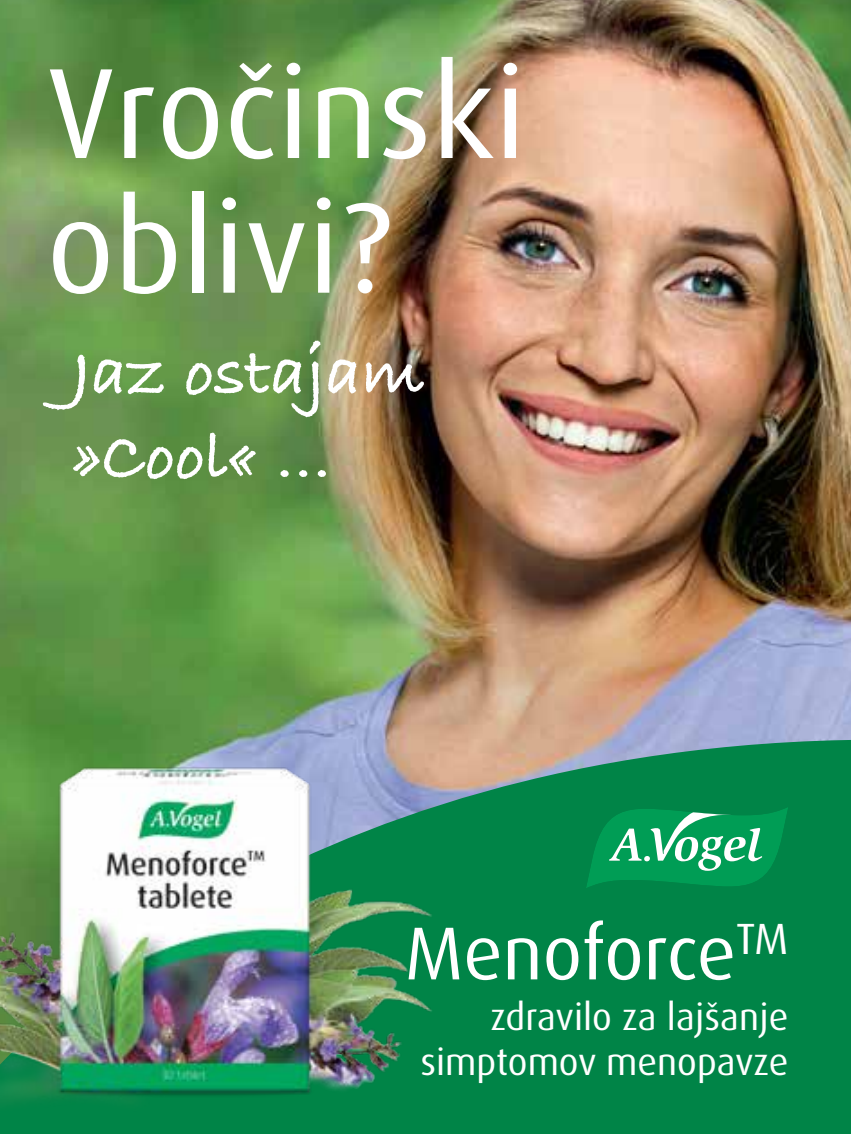
<style>
.page{position:relative;width:851px;height:1134px;background:#fff}
.page>*{position:absolute;margin:0;border:0;box-sizing:border-box;transform-origin:0 0}
.t1{font:128.75px/134.8px "Dax Pro";color:#fff}
.t2{font:75px "Dax Pro";letter-spacing:-.005em;color:#fff}
.t3{font:700 70px/84px "Bradley Hand OT";color:#fff}
.t4{font:37.5px/45px "Dax Pro";color:#fff;text-align:right}
</style>
<div class="page">
<img style="left:0;top:0;width:850px;height:740px">
<div style="left:465px;top:740px;width:385px;height:394px;background:#008447"></div>
<svg style="left:586px;top:799px;width:202px;height:97px;background:#1b9e62"></svg>
<img style="left:0;top:649px;width:465px;height:485px">
<h1 class="t1" style="left:47px;top:47px;width:480px">Vročinski oblivi?</h1>
<h3 class="t3" style="left:72px;top:335px;width:354px">Jaz ostajam »Cool« …</h3>
<h2 class="t2" style="left:404px;top:905px;width:385px">Menoforce<sup>TM</sup></h2>
<p class="t4" style="left:420px;top:995px;width:369px">zdravilo za lajšanje simptomov menopavze</p>
</div>
